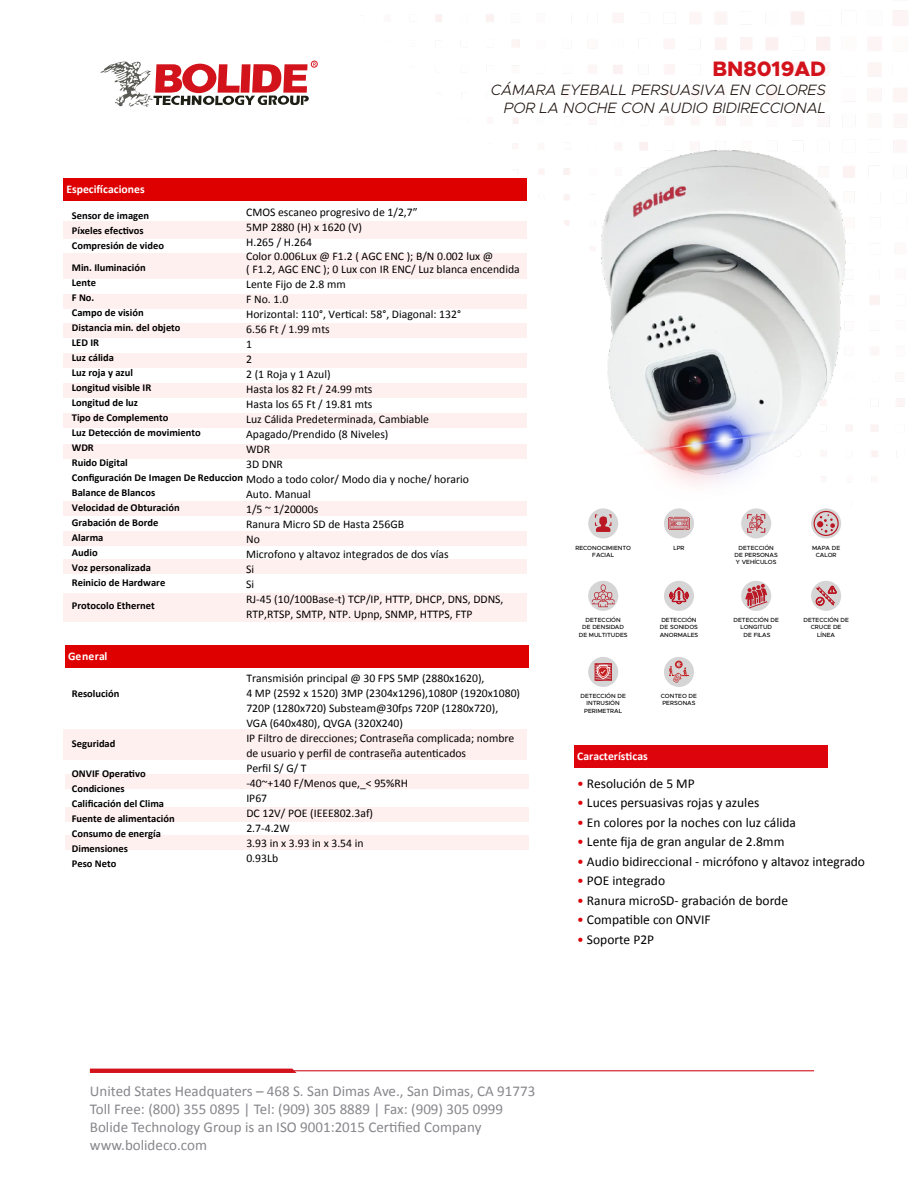
<style>
.page{position:relative;width:918px;height:1188px;background:#fff}
.page>*{position:absolute;margin:0;border:0;box-sizing:border-box;transform-origin:0 0}
.t1{font:800 21px "Metropolis";color:#d2131c}
.t2{font:15px/18px "Calibri";color:#88868b}
.t3{font:italic 300 15px/18px "Metropolis";color:#1f140f;text-align:right}
.t4{font:13.5px "Calibri";color:#000}
.t5{font:11.7px/15px "Calibri";color:#000}
.t6{font:700 11.7px "Calibri";color:#fff}
.t7{font:700 10.5px/15px "Calibri";color:#000}
.t8{font:500 6px/7.2px "Metropolis";color:#000;text-align:center}
.s1{color:#dd040c}
</style>
<div class="page">
<hr style="left:90px;top:1070px;width:724px;height:1px;background:#d2131c">
<svg style="left:90px;top:1069px;width:207px;height:4px"></svg>
<svg style="left:101px;top:61px;width:217px;height:46px"></svg>
<div style="left:574px;top:745px;width:254px;height:23px;background:#dd040c"></div>
<div style="left:63px;top:178px;width:464px;height:23px;background:#de0000"></div>
<div style="left:63px;top:222px;width:464px;height:17px;background:#fff0f0"></div>
<div style="left:63px;top:294px;width:464px;height:14px;background:#fff0f0"></div>
<div style="left:63px;top:323px;width:464px;height:14px;background:#fff0f0"></div>
<div style="left:64px;top:354px;width:463px;height:14px;background:#fff0f0"></div>
<div style="left:63px;top:383px;width:464px;height:14px;background:#fff0f0"></div>
<div style="left:64px;top:413px;width:463px;height:14px;background:#fff0f0"></div>
<div style="left:64px;top:444px;width:463px;height:14px;background:#fff0f0"></div>
<div style="left:64px;top:501px;width:463px;height:14px;background:#fff0f0"></div>
<div style="left:64px;top:531px;width:463px;height:15px;background:#fff0f0"></div>
<div style="left:63px;top:559px;width:464px;height:14px;background:#fff0f0"></div>
<div style="left:63px;top:729px;width:464px;height:31px;background:#fff0f0"></div>
<div style="left:65px;top:774px;width:463px;height:15px;background:#fff0f0"></div>
<div style="left:65px;top:808px;width:463px;height:14px;background:#fff0f0"></div>
<div style="left:65px;top:835px;width:463px;height:15px;background:#fff0f0"></div>
<div style="left:63px;top:593px;width:464px;height:28px;background:#fff0f0"></div>
<div style="left:63px;top:254px;width:464px;height:25px;background:#fff0f0"></div>
<div style="left:65px;top:645px;width:463px;height:23px;background:#de0000"></div>
<div style="left:588px;top:508px;width:30px;height:30px;background:#d5d5d5;border-radius:50%"></div>
<svg style="left:595px;top:514px;width:16px;height:18px"></svg>
<div style="left:741px;top:508px;width:30px;height:30px;background:#d5d5d5;border-radius:50%"></div>
<div style="left:588px;top:581px;width:30px;height:30px;background:#d5d5d5;border-radius:50%"></div>
<div style="left:664px;top:508px;width:30px;height:30px;background:#d5d5d5;border-radius:50%"></div>
<svg style="left:811px;top:508px;width:30px;height:30px"></svg>
<div style="left:664px;top:581px;width:30px;height:30px;background:#d5d5d5;border-radius:50%"></div>
<svg style="left:812px;top:509px;width:29px;height:29px"></svg>
<svg style="left:592px;top:584px;width:23px;height:23px"></svg>
<svg style="left:668px;top:517px;width:22px;height:13px"></svg>
<svg style="left:669px;top:587px;width:20px;height:17px"></svg>
<div style="left:741px;top:581px;width:30px;height:30px;background:#d5d5d5;border-radius:50%"></div>
<svg style="left:745px;top:584px;width:23px;height:25px"></svg>
<div style="left:811px;top:581px;width:30px;height:30px;background:#d5d5d5;border-radius:50%"></div>
<div style="left:588px;top:657px;width:30px;height:30px;background:#d5d5d5;border-radius:50%"></div>
<div style="left:664px;top:657px;width:30px;height:30px;background:#d5d5d5;border-radius:50%"></div>
<svg style="left:816px;top:586px;width:20px;height:20px"></svg>
<div style="left:595px;top:663px;width:17px;height:17px;border:1px solid #b91824"></div>
<svg style="left:595px;top:664px;width:16px;height:16px"></svg>
<svg style="left:747px;top:514px;width:18px;height:19px"></svg>
<svg style="left:669px;top:661px;width:20px;height:22px"></svg>
<img style="left:563px;top:139px;width:318px;height:353px">
<h1 class="t1" style="left:712px;top:56px;width:115px">BN8019AD</h1>
<p class="t6" style="left:66px;top:182px;width:80px">Especifícaciones</p>
<p class="t3" style="left:491px;top:80px;width:337px">CÁMARA EYEBALL PERSUASIVA EN COLORES<br>POR LA NOCHE CON AUDIO BIDIRECCIONAL</p>
<p class="t5" style="left:246px;top:205px;width:173px">CMOS escaneo progresivo de 1/2,7”<br>5MP 2880 (H) x 1620 (V)<br>H.265 / H.264</p>
<p class="t5" style="left:246px;top:249px;width:275px;line-height:13.5px">Color 0.006Lux @ F1.2 ( AGC ENC ); B/N 0.002 lux @<br>( F1.2, AGC ENC ); 0 Lux con IR ENC/ Luz blanca encendida</p>
<p class="t5" style="left:246px;top:277px;width:259px">Lente Fijo de 2.8 mm<br>F No. 1.0<br>Horizontal: 110°, Vertical: 58°, Diagonal: 132°<br>6.56 Ft / 1.99 mts<br>1<br>2<br>2 (1 Roja y 1 Azul)<br>Hasta los 82 Ft / 24.99 mts<br>Hasta los 65 Ft / 19.81 mts<br>Luz Cálida Predeterminada, Cambiable<br>Apagado/Prendido (8 Niveles)<br>WDR<br>3D DNR<br>Modo a todo color/ Modo dia y noche/ horario<br>Auto. Manual<br>1/5 ~ 1/20000s<br>Ranura Micro SD de Hasta 256GB<br>No<br>Microfono y altavoz integrados de dos vías<br>Si<br>Si<br>RJ-45 (10/100Base-t) TCP/IP, HTTP, DHCP, DNS, DDNS,<br>RTP,RTSP, SMTP, NTP. Upnp, SNMP, HTTPS, FTP</p>
<p class="t7" style="left:72px;top:208px;width:94px">Sensor de imagen<br>Píxeles efectivos<br>Compresión de video</p>
<p class="t7" style="left:72px;top:260px;width:173px">Min. Iluminación<br>Lente<br>F No.<br>Campo de visión<br>Distancia min. del objeto<br>LED IR<br>Luz cálida<br>Luz roja y azul<br>Longitud visible IR<br>Longitud de luz<br>Tipo de Complemento<br>Luz Detección de movimiento<br>WDR<br>Ruido Digital<br>Configuración De Imagen De Reduccion<br>Balance de Blancos<br>Velocidad de Obturación<br>Grabación de Borde<br>Alarma<br>Audio<br>Voz personalizada<br>Reinicio de Hardware</p>
<p class="t7" style="left:72px;top:598px;width:84px">Protocolo Ethernet</p>
<p class="t6" style="left:68px;top:649px;width:41px">General</p>
<p class="t7" style="left:72px;top:687px;width:49px">Resolución</p>
<p class="t7" style="left:72px;top:736px;width:45px">Seguridad</p>
<p class="t7" style="left:72px;top:766px;width:104px">ONVIF Operativo<br>Condiciones<br>Calificación del Clima<br>Fuente de alimentación<br>Consumo de energía<br>Dimensiones<br>Peso Neto</p>
<p class="t5" style="left:246px;top:671px;width:275px">Transmisión principal @ 30 FPS 5MP (2880x1620),<br>4 MP (2592 x 1520) 3MP (2304x1296),1080P (1920x1080)<br>720P (1280x720) Substeam@30fps 720P (1280x720),<br>VGA (640x480), QVGA (320X240)<br>IP Filtro de direcciones; Contraseña complicada; nombre de usuario y perfil de contraseña autenticados<br>Perfil S/ G/ T<br>-40~+140 F/Menos que,_&lt; 95%RH<br>IP67<br>DC 12V/ POE (IEEE802.3af)<br>2.7-4.2W<br>3.93 in x 3.93 in x 3.54 in<br>0.93Lb</p>
<p class="t8" style="left:576px;top:544px;width:57px">RECONOCIMIENTO<br>FACIAL</p>
<p class="t8" style="left:735px;top:544px;width:45px">DETECCIÓN<br>DE PERSONAS<br>Y VEHÍCULOS</p>
<p class="t8" style="left:673px;top:544px;width:13px">LPR</p>
<p class="t8" style="left:812px;top:544px;width:30px">MAPA DE<br>CALOR</p>
<p class="t8" style="left:579px;top:616px;width:50px">DETECCIÓN<br>DE DENSIDAD<br>DE MULTITUDES</p>
<p class="t8" style="left:660px;top:616px;width:40px;text-align:left">DETECCIÓN<br>DE SONIDOS<br>ANORMALES</p>
<p class="t8" style="left:734px;top:616px;width:47px">DETECCIÓN DE<br>LONGITUD<br>DE FILAS</p>
<p class="t8" style="left:803px;top:616px;width:47px">DETECCIÓN DE<br>CRUCE DE<br>LÍNEA</p>
<p class="t8" style="left:581px;top:693px;width:47px">DETECCIÓN DE<br>INTRUSIÓN<br>PERIMETRAL</p>
<p class="t8" style="left:661px;top:693px;width:38px;text-align:left">CONTEO DE<br>PERSONAS</p>
<p class="t6" style="left:577px;top:749px;width:72px">Características</p>
<p class="t4" style="left:577px;top:775px;width:119px"><span class="s1">•</span> Resolución de 5 MP</p>
<p class="t4" style="left:577px;top:794px;width:184px"><span class="s1">•</span> Luces persuasivas rojas y azules</p>
<p class="t4" style="left:577px;top:814px;width:220px"><span class="s1">•</span> En colores por la noches con luz cálida</p>
<p class="t4" style="left:577px;top:833px;width:209px"><span class="s1">•</span> Lente fija de gran angular de 2.8mm</p>
<p class="t4" style="left:577px;top:853px;width:289px"><span class="s1">•</span> Audio bidireccional - micrófono y altavoz integrado</p>
<p class="t4" style="left:577px;top:872px;width:89px"><span class="s1">•</span> POE integrado</p>
<p class="t4" style="left:577px;top:892px;width:212px"><span class="s1">•</span> Ranura microSD- grabación de borde</p>
<p class="t4" style="left:577px;top:911px;width:135px"><span class="s1">•</span> Compatible con ONVIF</p>
<p class="t4" style="left:577px;top:931px;width:78px"><span class="s1">•</span> Soporte P2P</p>
<p class="t2" style="left:90px;top:1082px;width:447px">United States Headquaters – 468 S. San Dimas Ave., San Dimas, CA 91773<br>Toll Free: (800) 355 0895 | Tel: (909) 305 8889 | Fax: (909) 305 0999<br>Bolide Technology Group is an ISO 9001:2015 Certified Company www.bolideco.com</p>
</div>
